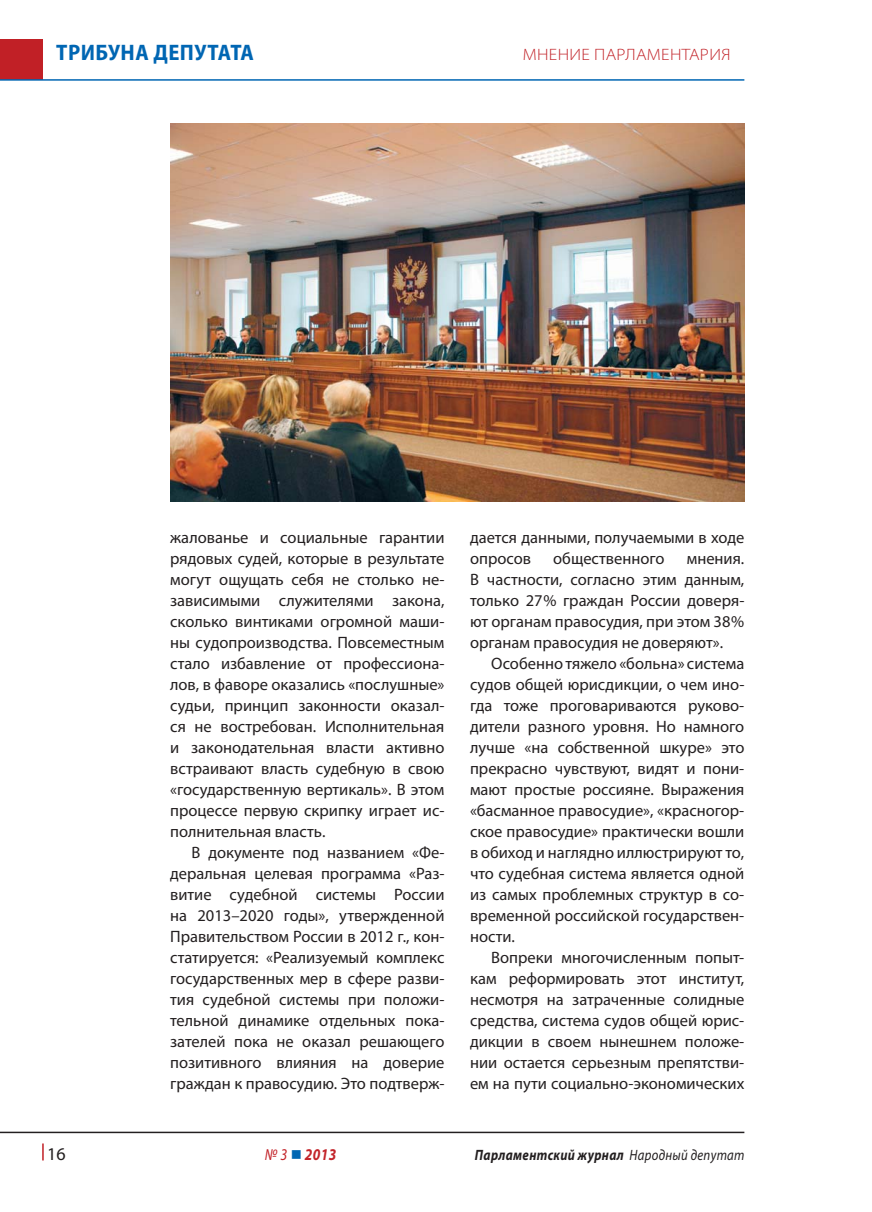
<style>
.page{position:relative;width:872px;height:1212px;background:#fff}
.page>*{position:absolute;margin:0;border:0;box-sizing:border-box;transform-origin:0 0}
.t1{font:700 semi-condensed 22.5px "Myriad Pro";letter-spacing:.02em;color:#0066b3}
.t2{font:18px "Myriad Pro";color:#231f20}
.t3{font:16.5px/21px "Myriad Pro";color:#231f20;text-align:justify}
.t4{font:300 semi-expanded 16.5px "Myriad Pro";letter-spacing:.02em;color:#c12026}
.t5{font:italic 700 16.5px "Myriad Pro";color:#c3252b;scale:.85 1}
.t6{font:italic 700 15px "Myriad Pro";letter-spacing:.025em;color:#231f20;scale:.85 1}
.s1{font-weight:400}
</style>
<div class="page">
<hr style="left:0;top:1132px;width:744px;height:1px;background:#231f20">
<svg style="left:42px;top:1143px;width:2px;height:17px"></svg>
<div style="left:0;top:39px;width:43px;height:41px;background:#c12026"></div>
<hr style="left:0;top:79px;width:744px;height:2px;background:#0066b3">
<img style="left:170px;top:123px;width:574px;height:378px">
<h1 class="t1" style="left:56px;top:39px;width:199px">ТРИБУНА ДЕПУТАТА</h1>
<p class="t4" style="left:523px;top:45px;width:209px">МНЕНИЕ ПАРЛАМЕНТАРИЯ</p>
<p class="t3" style="left:170px;top:527px;width:276px">жалованье и социальные гарантии рядовых судей, которые в результате могут ощущать себя не столько не&shy;зависимыми служителями закона, сколько винтиками огромной маши&shy;ны судопроизводства. Повсеместным стало избавление от профессиона&shy;лов, в фаворе оказались «послушные» судьи, принцип законности оказал&shy;ся не востребован. Исполнительная и законодательная власти активно встраивают власть судебную в свою «государственную вертикаль». В этом процессе первую скрипку играет ис&shy;полнительная власть.</p>
<p class="t3" style="left:170px;top:842px;width:276px;text-indent:21px">В документе под названием «Фе&shy;деральная целевая программа «Раз&shy;витие судебной системы России на 2013–2020 годы», утвержденной Правительством России в 2012 г., кон&shy;статируется: «Реализуемый комплекс государственных мер в сфере разви&shy;тия судебной системы при положи&shy;тельной динамике отдельных пока&shy;зателей пока не оказал решающего позитивного влияния на доверие граждан к правосудию. Это подтверж-</p>
<p class="t3" style="left:470px;top:527px;width:276px">дается данными, получаемыми в ходе опросов</p>
<p class="t3" style="left:553px;top:548px;width:113px">общественного</p>
<p class="t3" style="left:470px;top:548px;width:276px;text-indent:217px">мнения.<br>В частности, согласно этим данным, только 27 % граждан России доверя&shy;ют органам правосудия, при этом 38 % органам правосудия не доверяют».</p>
<p class="t3" style="left:470px;top:653px;width:276px;text-indent:21px">Особенно тяжело «больна» система судов общей юрисдикции, о чем ино&shy;гда тоже проговариваются руково&shy;дители разного уровня. Но намного лучше «на собственной шкуре» это прекрасно чувствуют, видят и пони&shy;мают простые россияне. Выражения «басманное правосудие», «красногор&shy;ское правосудие» практически вошли в обиход и наглядно иллюстрируют то, что судебная система является одной из самых проблемных структур в со&shy;временной российской государствен&shy;ности.</p>
<p class="t3" style="left:470px;top:947px;width:276px;text-indent:21px">Вопреки многочисленным попыт&shy;кам реформировать этот институт, несмотря на затраченные солидные средства, система судов общей юрис&shy;дикции в своем нынешнем положе&shy;нии остается серьезным препятстви&shy;ем на пути социально-экономических</p>
<p class="t2" style="left:47px;top:1143px;width:20px">16</p>
<p class="t5" style="left:265px;top:1145px;width:85px"><span class="s1">№ 3</span> 2013</p>
<p class="t6" style="left:475px;top:1146px;width:319px">Парламентский журнал <span class="s1">Народный депутат</span></p>
</div>
